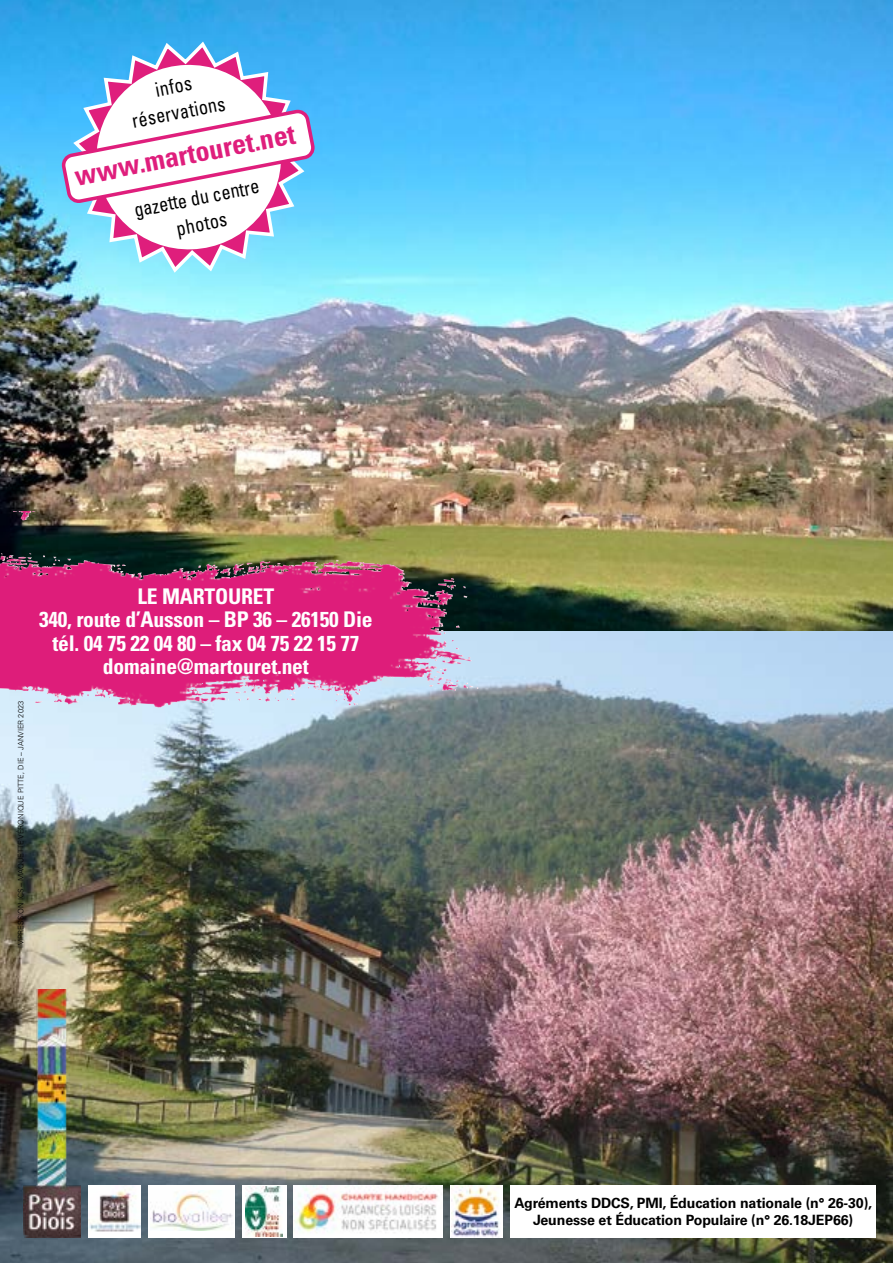
<style>
.page{position:relative;width:893px;height:1263px;background:#fff}
.page>*{position:absolute;margin:0;border:0;box-sizing:border-box;transform-origin:0 0}
.t1{font:700 condensed 28.2px "Univers LT Std";color:#df1e7c}
.t2{font:700 condensed 21.6px/23.4px "Univers LT Std";letter-spacing:-.01em;color:#fff;text-align:center}
.t3{font:condensed 20.1px/26.4px "Univers LT Std";color:#000;text-align:center;scale:.9 1}
.t4{font:700 14.25px/17.4px "Univers LT Std";letter-spacing:-.01em;color:#000;text-align:center}
.t5{font:300 7.5px "Univers LT Std";color:#000}
</style>
<div class="page">
<img style="left:0;top:0;width:893px;height:1263px">
<img style="left:23px;top:990px;width:58px;height:247px">
<div style="left:242px;top:1185px;width:44px;height:52px;background:#fff"></div>
<img style="left:245px;top:1187px;width:38px;height:49px">
<img style="left:88px;top:1185px;width:53px;height:51px">
<div style="left:148px;top:1185px;width:87px;height:52px;background:#fff"></div>
<img style="left:152px;top:1190px;width:81px;height:41px">
<svg style="left:70px;top:39px;width:237px;height:237px;background:#77c2ee"></svg>
<svg style="left:63px;top:63px;width:251px;height:188px"></svg>
<img style="left:0;top:511px;width:84px;height:193px">
<img style="left:294px;top:1185px;width:149px;height:52px">
<div style="left:450px;top:1185px;width:53px;height:52px;background:#fff"></div>
<img style="left:452px;top:1185px;width:48px;height:52px">
<div style="left:510px;top:1185px;width:366px;height:52px;background:#fff"></div>
<p class="t3" style="left:125px;top:82px;width:107px;rotate:-11deg">infos réservations</p>
<h1 class="t1" style="left:72px;top:159px;width:226px;rotate:-11deg">www.martouret.net</h1>
<p class="t3" style="left:132px;top:197px;width:143px;rotate:-11deg">gazette du centre photos</p>
<p class="t5" style="left:16px;top:948px;width:249px;rotate:-90deg">IMPRESSION ICS – MAQUETTE VÉRONIQUE PITTE, DIE – JANVIER 2023</p>
<p class="t2" style="left:39px;top:584px;width:335px">LE MARTOURET<br>340, route d’Ausson – BP 36 – 26150 Die tél. 04 75 22 04 80 – fax 04 75 22 15 77 domaine@martouret.net</p>
<p class="t4" style="left:514px;top:1194px;width:359px">Agréments DDCS, PMI, Éducation nationale (n° 26-30),<br>Jeunesse et Éducation Populaire (n° 26.18JEP66)</p>
</div>
